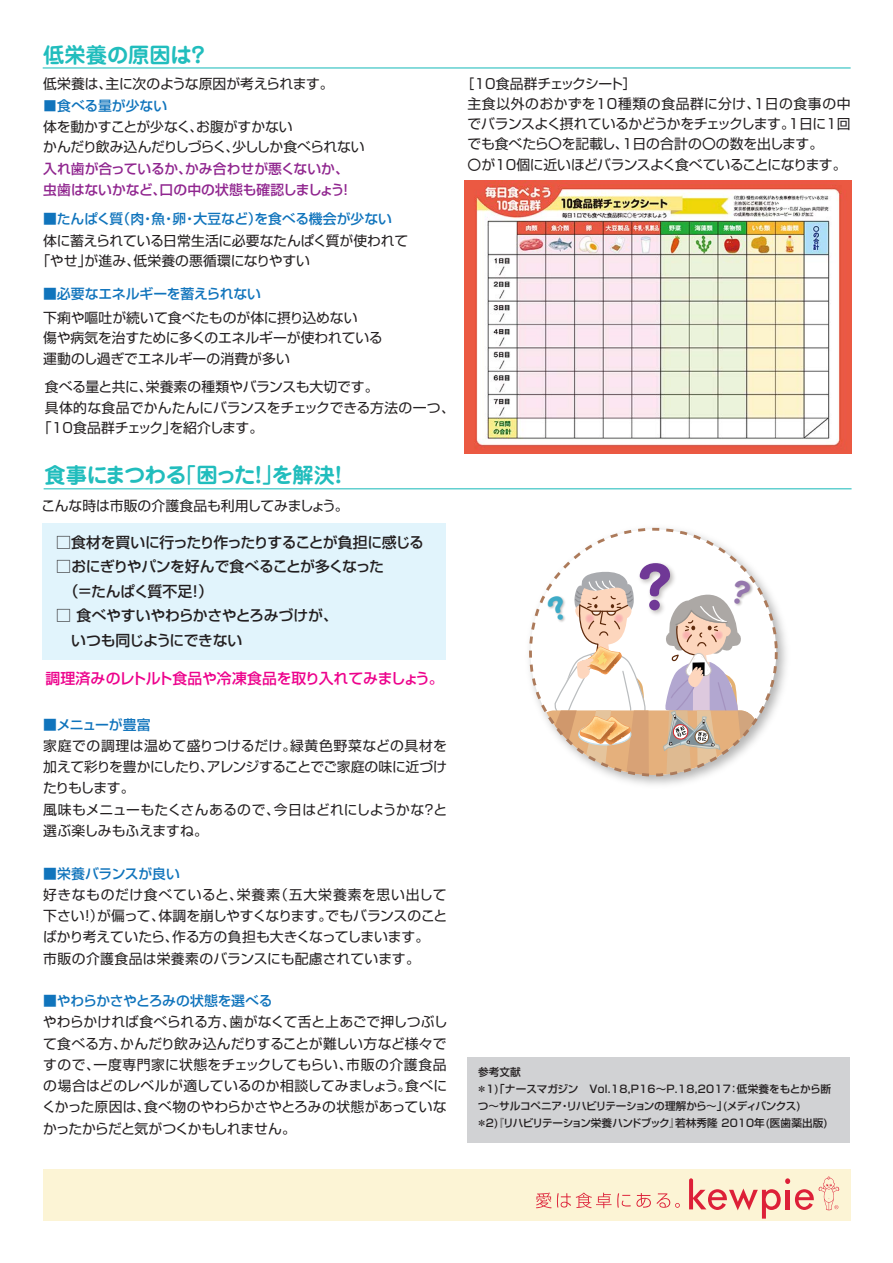
<style>
.page{position:relative;width:893px;height:1263px;background:#fff}
.page>*{position:absolute;margin:0;border:0;box-sizing:border-box;transform-origin:0 0}
.t1{font:700 54.9px "Shin M Go Pro";color:#703896}
.t2{font:700 21.3px "Jun 501 Pro";letter-spacing:-.02em;color:#21bdbd}
.t3{font:700 21.3px "Jun 501 Pro";color:#21bdbd}
.t4{font:500 14.85px/24.5px "Shin Go Pr 5";letter-spacing:-.035em;color:#231f20}
.t5{font:500 14.85px "Shin Go Pr 5";letter-spacing:-.015em;color:#ed028c}
.t6{font:500 14.85px "Shin Go Pr 5";letter-spacing:-.055em;color:#231f20}
.t7{font:13.8px/21.3px "Shin Go Pro";letter-spacing:-.005em;color:#231f20}
.t8{font:500 13.8px "Shin Go Pro";letter-spacing:-.01em;color:#1074bc}
.t9{font:500 13.8px/20.2px "Shin Go Pr 5";color:#90268f}
.t10{font:500 10.65px/17px "Shin Go Pro";letter-spacing:-.01em;color:#231f20}
.s1{font-family:"Koz Go Pr 6 N";font-weight:400}
</style>
<div class="page">
<div style="left:43px;top:1169px;width:808px;height:51px;background:#fcf4d5"></div>
<div style="left:467px;top:1058px;width:383px;height:85px;background:#d1d2d4"></div>
<div style="left:42px;top:524px;width:404px;height:136px;background:#e1f4fc"></div>
<img style="left:529px;top:527px;width:258px;height:258px">
<div style="left:530px;top:529px;width:246px;height:246px;background:#fff;border-radius:50%"></div>
<svg style="left:689px;top:1176px;width:150px;height:42px"></svg>
<svg style="left:536px;top:1192px;width:15px;height:16px"></svg>
<svg style="left:557px;top:1193px;width:54px;height:15px"></svg>
<svg style="left:617px;top:1193px;width:63px;height:15px"></svg>
<hr style="left:44px;top:488px;width:808px;height:1px;background:#21bdbd">
<hr style="left:43px;top:67px;width:808px;height:1px;background:#21bdbd">
<img style="left:464px;top:181px;width:387px;height:273px">
<svg style="left:530px;top:568px;width:246px;height:207px"></svg>
<h2 class="t3" style="left:43px;top:38px;width:167px">低栄養の原因は？</h2>
<p class="t8" style="left:43px;top:95px;width:125px"><span class="s1">■</span>食べる量が少ない</p>
<p class="t7" style="left:43px;top:71px;width:292px">低栄養は、主に次のような原因が考えられます。</p>
<p class="t7" style="left:43px;top:114px;width:323px;line-height:20.2px">体を動かすことが少なく、お腹がすかない<br>かんだり飲み込んだりしづらく、少ししか食べられない</p>
<p class="t9" style="left:43px;top:158px;width:311px">入れ歯が合っているか、かみ合わせが悪くないか、虫歯はないかなど、口の中の状態も確認しましょう！</p>
<p class="t8" style="left:43px;top:207px;width:350px">■たんぱく質（肉・魚・卵・大豆など）を食べる機会が少ない</p>
<p class="t7" style="left:36px;top:229px;width:373px;line-height:20.2px;text-indent:7px">体に蓄えられている日常生活に必要なたんぱく質が使われて「やせ」が進み、低栄養の悪循環になりやすい</p>
<p class="t8" style="left:43px;top:283px;width:220px">■必要なエネルギーを蓄えられない</p>
<p class="t7" style="left:43px;top:306px;width:341px;line-height:20.2px">下痢や嘔吐が続いて食べたものが体に摂り込めない<br>傷や病気を治すために多くのエネルギーが使われている運動のし過ぎでエネルギーの消費が多い</p>
<p class="t7" style="left:45px;top:375px;width:335px">食べる量と共に、栄養素の種類やバランスも大切です。</p>
<p class="t7" style="left:45px;top:395px;width:412px">具体的な食品でかんたんにバランスをチェックできる方法の一つ、</p>
<p class="t7" style="left:38px;top:415px;width:227px">「10食品群チェック」を紹介します。</p>
<h2 class="t2" style="left:45px;top:458px;width:306px">食事にまつわる「困った！」を解決！</h2>
<p class="t7" style="left:42px;top:494px;width:308px">こんな時は市販の介護食品も利用してみましょう。</p>
<p class="t6" style="left:56px;top:530px;width:369px">□食材を買いに行ったり作ったりすることが負担に感じる</p>
<p class="t4" style="left:64px;top:553px;width:322px;text-indent:-8px">□おにぎりやパンを好んで食べることが多くなった（＝たんぱく質不足！）</p>
<p class="t4" style="left:71px;top:602px;width:268px;text-indent:-15px">□ 食べやすいやわらかさやとろみづけが、いつも同じようにできない</p>
<p class="t5" style="left:46px;top:666px;width:400px">調理済みのレトルト食品や冷凍食品を取り入れてみましょう。</p>
<p class="t8" style="left:43px;top:713px;width:109px">■メニューが豊富</p>
<p class="t7" style="left:43px;top:733px;width:406px">家庭での調理は温めて盛りつけるだけ。緑黄色野菜などの具材を加えて彩りを豊かにしたり、アレンジすることでご家庭の味に近づけたりもします。<br>風味もメニューもたくさんあるので、今日はどれにしようかな？と選ぶ楽しみもふえますね。</p>
<p class="t8" style="left:43px;top:862px;width:138px">■栄養バランスが良い</p>
<p class="t7" style="left:43px;top:882px;width:406px">好きなものだけ食べていると、栄養素（五大栄養素を思い出して下さい！）が偏って、体調を崩しやすくなります。でもバランスのことばかり考えていたら、作る方の負担も大きくなってしまいます。<br>市販の介護食品は栄養素のバランスにも配慮されています。</p>
<p class="t8" style="left:43px;top:989px;width:231px">■やわらかさやとろみの状態を選べる</p>
<p class="t7" style="left:42px;top:1010px;width:407px;text-align:justify">やわらかければ食べられる方、歯がなくて舌と上あごで押しつぶして食べる方、かんだり飲み込んだりすることが難しい方など様々ですので、一度専門家に状態をチェックしてもらい、市販の介護食品の場合はどのレベルが適しているのか相談してみましょう。食べにくかった原因は、食べ物のやわらかさやとろみの状態があっていなかったからだと気がつくかもしれません。</p>
<p class="t7" style="left:467px;top:72px;width:385px;line-height:20.2px;text-indent:-7px">［10食品群チェックシート］<br>主食以外のおかずを10種類の食品群に分け、1日の食事の中でバランスよく摂れているかどうかをチェックします。1日に1回でも食べたら〇を記載し、1日の合計の〇の数を出します。<br>〇が10個に近いほどバランスよく食べていることになります。</p>
<h1 class="t1" style="left:637px;top:543px;width:37px">?</h1>
<p class="t10" style="left:477px;top:1062px;width:356px">参考文献<br>＊1)「ナースマガジン　Vol.18,P16～P.18,2017：低栄養をもとから断つ～サルコペニア・リハビリテーションの理解から～」(メディバンクス)<br>＊2)『リハビリテーション栄養ハンドブック』若林秀隆 2010年(医歯薬出版)</p>
</div>
